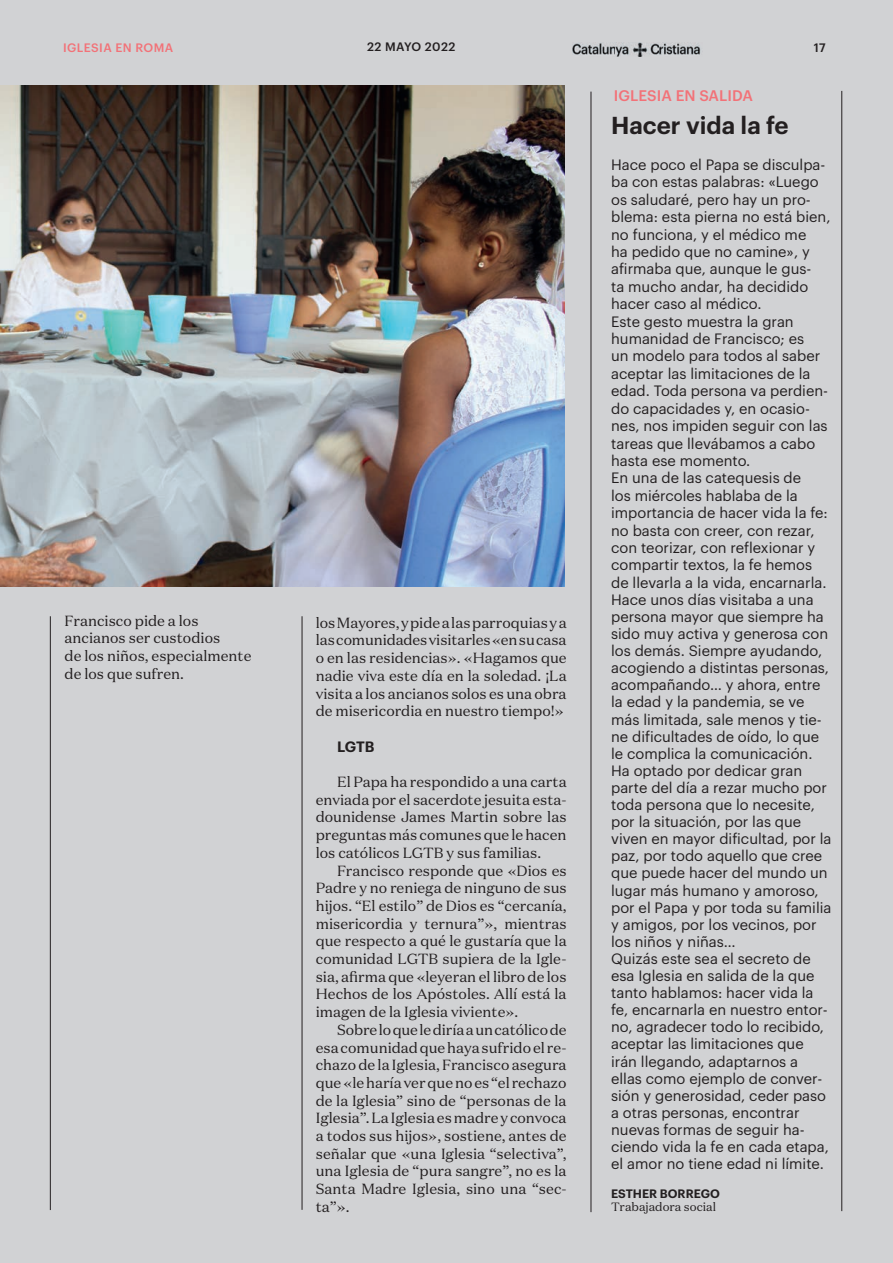
<style>
.page{position:relative;width:893px;height:1263px;background:#d1d2d4}
.page>*{position:absolute;margin:0;border:0;box-sizing:border-box;transform-origin:0 0}
.t1{font:600 24px "Graphik";color:#231f20}
.t2{font:500 15px "Graphik";letter-spacing:.005em;color:#f27278}
.t3{font:14.7px/17.2px "Graphik";color:#231f20}
.t4{font:14.7px/17.7px "Domaine Text";color:#231f20;text-align:justify}
.t5{font:600 14.7px "Graphik";color:#231f20}
.t6{font:12px "Domaine Text";color:#231f20}
.t7{font:500 12px "Graphik";letter-spacing:.035em;color:#f27278}
.t8{font:600 12px "Graphik";color:#231f20}
.t9{font:500 12px "Graphik";letter-spacing:.035em;color:#231f20}
</style>
<div class="page">
<img style="left:572px;top:43px;width:129px;height:13px">
<hr style="left:841px;top:91px;width:1px;height:1120px;background:#231f20">
<hr style="left:591px;top:92px;width:1px;height:1120px;background:#231f20">
<hr style="left:50px;top:616px;width:1px;height:594px;background:#231f20">
<hr style="left:302px;top:616px;width:1px;height:594px;background:#231f20">
<img style="left:0;top:85px;width:565px;height:502px">
<p class="t7" style="left:63px;top:39px;width:112px">IGLESIA EN ROMA</p>
<p class="t9" style="left:367px;top:38px;width:90px">22 MAYO 2022</p>
<p class="t9" style="left:814px;top:39px;width:13px">17</p>
<p class="t2" style="left:614px;top:84px;width:141px">IGLESIA EN SALIDA</p>
<h1 class="t1" style="left:611px;top:107px;width:179px">Hacer vida la fe</h1>
<p class="t3" style="left:611px;top:155px;width:222px">Hace poco el Papa se disculpa&shy;ba con estas palabras: «Luego os saludaré, pero hay un pro&shy;blema: esta pierna no está bien, no funciona, y el médico me<br>ha pedido que no camine», y afirmaba que, aunque le gus-<br>ta mucho andar, ha decidido hacer caso al médico.<br>Este gesto muestra la gran humanidad de Francisco; es<br>un modelo para todos al saber aceptar las limitaciones de la edad. Toda persona va perdien&shy;do capacidades y, en ocasio&shy;nes, nos impiden seguir con las tareas que llevábamos a cabo hasta ese momento.<br>En una de las catequesis de<br>los miércoles hablaba de la importancia de hacer vida la fe: no basta con creer, con rezar, con teorizar, con reflexionar y compartir textos, la fe hemos de llevarla a la vida, encarnarla.<br>Hace unos días visitaba a una persona mayor que siempre ha sido muy activa y generosa con los demás. Siempre ayudando, acogiendo a distintas personas, acompañando… y ahora, entre la edad y la pandemia, se ve más limitada, sale menos y tie&shy;ne dificultades de oído, lo que le complica la comunicación.<br>Ha optado por dedicar gran parte del día a rezar mucho por toda persona que lo necesite, por la situación, por las que viven en mayor dificultad, por la paz, por todo aquello que cree que puede hacer del mundo un lugar más humano y amoroso, por el Papa y por toda su familia y amigos, por los vecinos, por los niños y niñas…<br>Quizás este sea el secreto de esa Iglesia en salida de la que tanto hablamos: hacer vida la fe, encarnarla en nuestro entor&shy;no, agradecer todo lo recibido, aceptar las limitaciones que irán llegando, adaptarnos a ellas como ejemplo de conver&shy;sión y generosidad, ceder paso a otras personas, encontrar nuevas formas de seguir ha&shy;ciendo vida la fe en cada etapa, el amor no tiene edad ni límite.</p>
<p class="t8" style="left:611px;top:1184px;width:110px">ESTHER BORREGO</p>
<p class="t6" style="left:611px;top:1199px;width:106px">Trabajadora social</p>
<p class="t4" style="left:65px;top:611px;width:188px;text-align:left">Francisco pide a los ancianos ser custodios<br>de los niños, especialmente de los que sufren.</p>
<p class="t4" style="left:316px;top:613px;width:252px">los Mayores, y pide a las parroquias y a las comunidades visitarles «en su casa o en las residencias». «Hagamos que nadie viva este día en la soledad. ¡La visita a los ancianos solos es una obra de misericordia en nuestro tiempo!»</p>
<p class="t5" style="left:337px;top:735px;width:39px">LGTB</p>
<p class="t4" style="left:316px;top:773px;width:252px;text-indent:21px">El Papa ha respondido a una carta enviada por el sacerdote jesuita esta&shy;dounidense James Martin sobre las preguntas más comunes que le hacen los católicos LGTB y sus familias.</p>
<p class="t4" style="left:316px;top:861px;width:252px;text-indent:21px">Francisco responde que «Dios es Padre y no reniega de ninguno de sus hijos. “El estilo” de Dios es “cercanía, misericordia y ternura”», mientras que respecto a qué le gustaría que la comunidad LGTB supiera de la Igle&shy;sia, afirma que «leyeran el libro de los Hechos de los Apóstoles. Allí está la imagen de la Iglesia viviente».</p>
<p class="t4" style="left:316px;top:1021px;width:252px;text-indent:21px">Sobre lo que le diría a un católico de esa comunidad que haya sufrido el re&shy;chazo de la Iglesia, Francisco asegura que «le haría ver que no es “el rechazo de la Iglesia” sino de “personas de la Iglesia”. La Iglesia es madre y convoca a todos sus hijos», sostiene, antes de señalar que «una Iglesia “selectiva”, una Iglesia de “pura sangre”, no es la Santa Madre Iglesia, sino una “sec&shy;ta”».</p>
</div>
